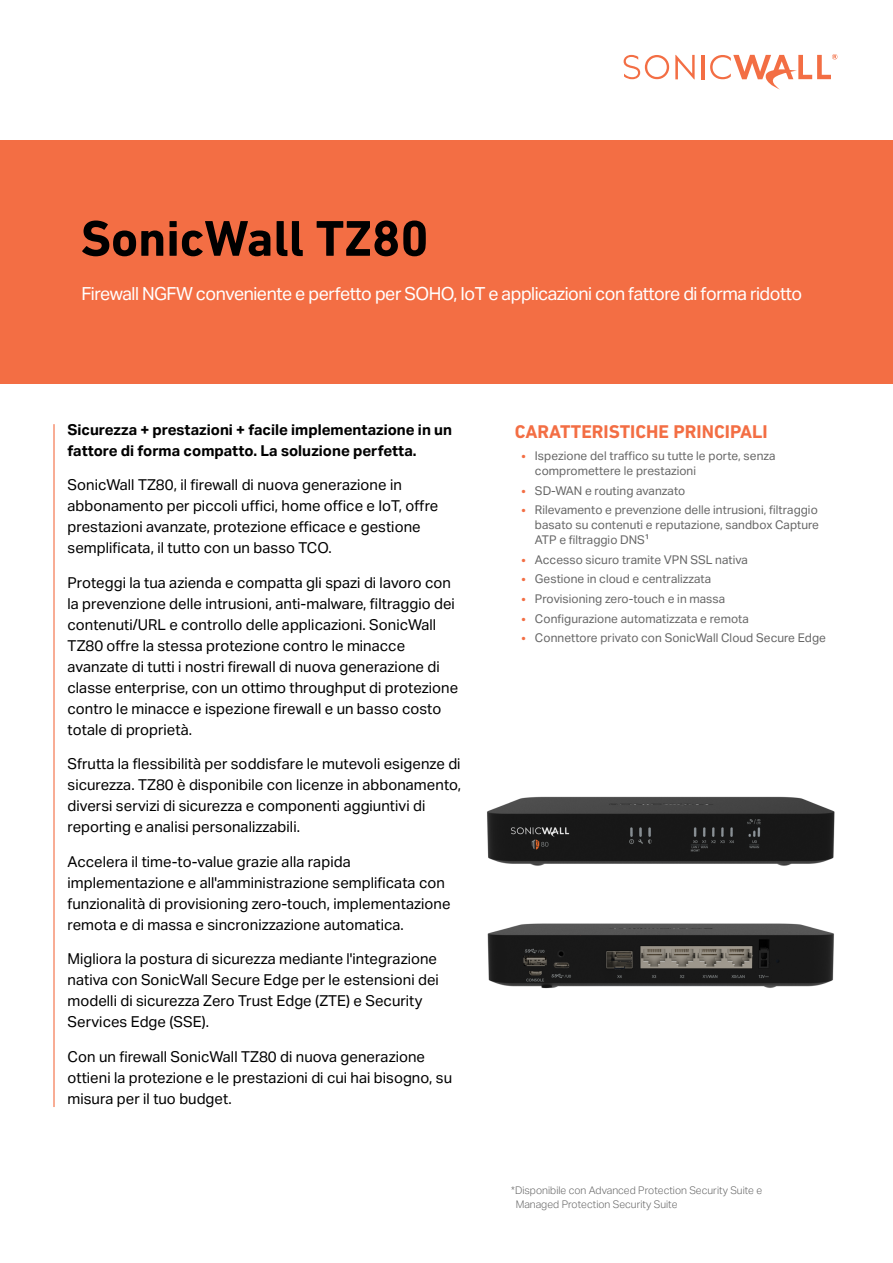
<style>
.page{position:relative;width:893px;height:1263px;background:#fff}
.page>*{position:absolute;margin:0;border:0;box-sizing:border-box;transform-origin:0 0}
.t1{font:700 51px "DIN Next LT Pro";color:#000}
.t2{font:700 18.75px "DIN Next LT Pro";color:#f36e44}
.t3{font:18px "Aktiv Grotesk";letter-spacing:-.03em;color:#fff}
.t4{font:15px/21px "Aktiv Grotesk";color:#000}
.t5{font:700 15px/21px "Aktiv Grotesk";color:#000}
.t6{font:12px/15px "Aktiv Grotesk";color:#666}
.t7{font:300 10.5px/13.5px "Aktiv Grotesk";color:#666}
.s1{color:#f36e44}
</style>
<div class="page">
<svg style="left:675px;top:55px;width:20px;height:24px"></svg>
<hr style="left:701px;top:55px;width:3px;height:24px;background:#f36e44">
<svg style="left:624px;top:55px;width:45px;height:24px"></svg>
<svg style="left:710px;top:54px;width:127px;height:35px"></svg>
<div style="left:0;top:141px;width:893px;height:243px;background:#f36e44"></div>
<hr style="left:53px;top:424px;width:2px;height:683px;background:#f36e44">
<img style="left:487px;top:923px;width:347px;height:66px">
<img style="left:487px;top:796px;width:348px;height:70px">
<h1 class="t1" style="left:81px;top:209px;width:349px">SonicWall TZ80</h1>
<p class="t3" style="left:81px;top:283px;width:722px">Firewall NGFW conveniente e perfetto per SOHO, IoT e applicazioni con fattore di forma ridotto</p>
<p class="t5" style="left:68px;top:419px;width:386px">Sicurezza + prestazioni + facile implementazione in un fattore di forma compatto. La soluzione perfetta.</p>
<p class="t4" style="left:68px;top:475px;width:372px">SonicWall TZ80, il firewall di nuova generazione in abbonamento per piccoli uffici, home office e IoT, offre prestazioni avanzate, protezione efficace e gestione semplificata, il tutto con un basso TCO.</p>
<p class="t4" style="left:68px;top:572px;width:392px">Proteggi la tua azienda e compatta gli spazi di lavoro con la prevenzione delle intrusioni, anti-malware, filtraggio dei contenuti/URL e controllo delle applicazioni. SonicWall TZ80 offre la stessa protezione contro le minacce avanzate di tutti i nostri firewall di nuova generazione di classe enterprise, con un ottimo throughput di protezione contro le minacce e ispezione firewall e un basso costo totale di proprietà.</p>
<p class="t4" style="left:68px;top:754px;width:395px">Sfrutta la flessibilità per soddisfare le mutevoli esigenze di sicurezza. TZ80 è disponibile con licenze in abbonamento, diversi servizi di sicurezza e componenti aggiuntivi di reporting e analisi personalizzabili.</p>
<p class="t4" style="left:68px;top:851px;width:385px">Accelera il time-to-value grazie alla rapida implementazione e all'amministrazione semplificata con funzionalità di provisioning zero-touch, implementazione remota e di massa e sincronizzazione automatica.</p>
<p class="t4" style="left:68px;top:949px;width:373px">Migliora la postura di sicurezza mediante l'integrazione nativa con SonicWall Secure Edge per le estensioni dei modelli di sicurezza Zero Trust Edge (ZTE) e Security Services Edge (SSE).</p>
<p class="t4" style="left:68px;top:1046px;width:386px">Con un firewall SonicWall TZ80 di nuova generazione ottieni la protezione e le prestazioni di cui hai bisogno, su misura per il tuo budget.</p>
<p class="t2" style="left:515px;top:421px;width:254px">CARATTERISTICHE PRINCIPALI</p>
<p class="t6" style="left:535px;top:448px;width:242px;text-indent:-14px"><span class="s1">•</span> Ispezione del traffico su tutte le porte, senza compromettere le prestazioni</p>
<p class="t6" style="left:521px;top:483px;width:165px"><span class="s1">•</span> SD-WAN e routing avanzato</p>
<p class="t6" style="left:535px;top:502px;width:286px;text-align:justify;text-indent:-14px"><span class="s1">•</span> Rilevamento e prevenzione delle intrusioni, filtraggio basato su contenuti e reputazione, sandbox Capture ATP e filtraggio DNS1</p>
<p class="t6" style="left:521px;top:552px;width:228px"><span class="s1">•</span> Accesso sicuro tramite VPN SSL nativa</p>
<p class="t6" style="left:521px;top:572px;width:191px"><span class="s1">•</span> Gestione in cloud e centralizzata</p>
<p class="t6" style="left:521px;top:591px;width:205px"><span class="s1">•</span> Provisioning zero-touch e in massa</p>
<p class="t6" style="left:521px;top:611px;width:229px"><span class="s1">•</span> Configurazione automatizzata e remota</p>
<p class="t6" style="left:521px;top:630px;width:306px"><span class="s1">•</span> Connettore privato con SonicWall Cloud Secure Edge</p>
<p class="t7" style="left:516px;top:1184px;width:248px;text-indent:-4px">*Disponibile con Advanced Protection Security Suite e<br>Managed Protection Security Suite</p>
</div>
